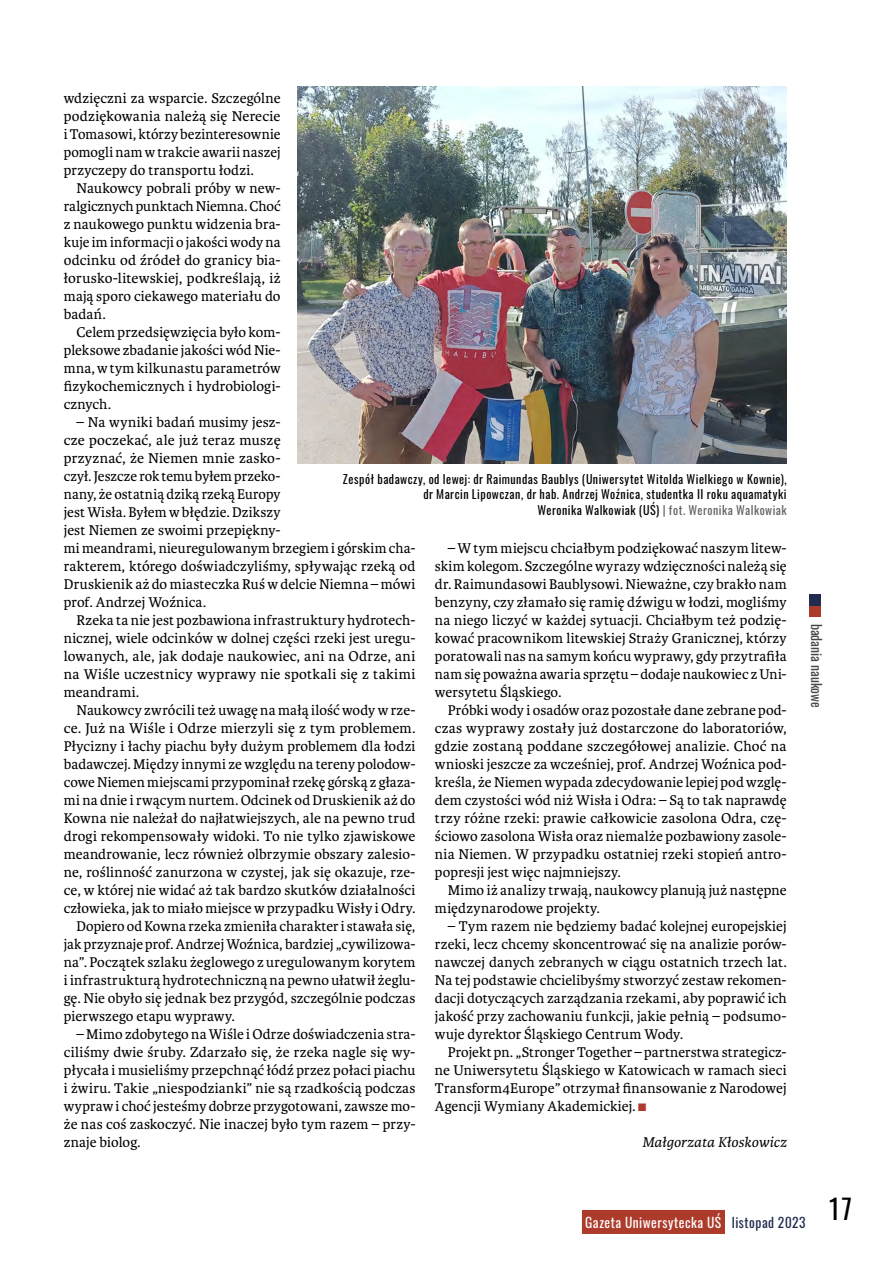
<style>
.page{position:relative;width:893px;height:1263px;background:#fff}
.page>*{position:absolute;margin:0;border:0;box-sizing:border-box;transform-origin:0 0}
.t1{font:27px "Oswald";color:#000}
.t2{font:15px/18px "Karmina";letter-spacing:.01em;color:#000;text-align:justify}
.t3{font:italic 15px "Karmina";letter-spacing:.005em;color:#000}
.t4{font:13.5px "Oswald";letter-spacing:.04em;color:#fff}
.t5{font:13.5px "Oswald";color:#484848}
.t6{font:12px/15.6px "Oswald";letter-spacing:.04em;color:#000;text-align:right}
.s1{color:#636363}
.s2{color:#ad3b2b}
.s3{color:#202b4f}
</style>
<div class="page">
<div style="left:582px;top:1210px;width:143px;height:24px;background:#ad3b2b"></div>
<div style="left:809px;top:606px;width:12px;height:11px;background:#ad3b2b"></div>
<div style="left:809px;top:594px;width:12px;height:12px;background:#202b4f"></div>
<img style="left:298px;top:86px;width:489px;height:377px">
<p class="t2" style="left:64px;top:89px;width:218px">wdzięczni za wsparcie. Szczególne podziękowania należą się Nerecie i Tomasowi, którzy bezinteresownie pomogli nam w trakcie awarii naszej przyczepy do transportu łodzi.</p>
<p class="t2" style="left:64px;top:179px;width:218px;text-indent:13px">Naukowcy pobrali próby w new&shy;ralgicznych punktach Niemna. Choć z naukowego punktu widzenia bra&shy;kuje im informacji o jakości wody na odcinku od źródeł do granicy bia&shy;łorusko-litewskiej, podkreślają, iż mają sporo ciekawego materiału do badań.</p>
<p class="t2" style="left:64px;top:323px;width:218px;text-indent:13px">Celem przedsięwzięcia było kom&shy;pleksowe zbadanie jakości wód Nie&shy;mna, w tym kilkunastu parametrów fizykochemicznych i hydrobiologi&shy;cznych.</p>
<p class="t2" style="left:64px;top:413px;width:353px;text-align:left;text-indent:13px">– Na wyniki badań musimy jesz-<br>cze poczekać, ale już teraz muszę<br>przyznać, że Niemen mnie zasko-<br>czył. Jeszcze rok temu byłem przeko-<br>nany, że ostatnią dziką rzeką Europy<br>jest Wisła. Byłem w błędzie. Dzikszy<br>jest Niemen ze swoimi przepiękny-<br>mi meandrami, nieuregulowanym brzegiem i górskim cha&shy;rakterem, którego doświadczyliśmy, spływając rzeką od Druskienik aż do miasteczka Ruś w delcie Niemna – mówi prof. Andrzej Woźnica.</p>
<p class="t2" style="left:64px;top:611px;width:353px;text-indent:13px">Rzeka ta nie jest pozbawiona infrastruktury hydrotech&shy;nicznej, wiele odcinków w dolnej części rzeki jest uregu&shy;lowanych, ale, jak dodaje naukowiec, ani na Odrze, ani na Wiśle uczestnicy wyprawy nie spotkali się z takimi meandrami.</p>
<p class="t2" style="left:77px;top:701px;width:340px">Naukowcy zwrócili też uwagę na małą ilość wody w rze-</p>
<p class="t2" style="left:64px;top:719px;width:353px">ce. Już na Wiśle i Odrze mierzyli się z tym problemem.</p>
<p class="t2" style="left:64px;top:737px;width:353px">Płycizny i łachy piachu były dużym problemem dla łodzi</p>
<p class="t2" style="left:64px;top:755px;width:353px">badawczej. Między innymi ze względu na tereny polodow-</p>
<p class="t2" style="left:64px;top:773px;width:353px">cowe Niemen miejscami przypominał rzekę górską z głaza-</p>
<p class="t2" style="left:64px;top:791px;width:353px">mi na dnie i rwącym nurtem. Odcinek od Druskienik aż do</p>
<p class="t2" style="left:64px;top:809px;width:353px">Kowna nie należał do najłatwiejszych, ale na pewno trud</p>
<p class="t2" style="left:64px;top:827px;width:353px">drogi rekompensowały widoki. To nie tylko zjawiskowe</p>
<p class="t2" style="left:64px;top:845px;width:353px">meandrowanie, lecz również olbrzymie obszary zalesio-</p>
<p class="t2" style="left:64px;top:863px;width:353px">ne, roślinność zanurzona w czystej, jak się okazuje, rze-</p>
<p class="t2" style="left:64px;top:881px;width:353px">ce, w której nie widać aż tak bardzo skutków działalności</p>
<p class="t2" style="left:64px;top:899px;width:353px">człowieka, jak to miało miejsce w przypadku Wisły i Odry.</p>
<p class="t2" style="left:77px;top:917px;width:340px">Dopiero od Kowna rzeka zmieniła charakter i stawała się,</p>
<p class="t2" style="left:64px;top:935px;width:353px">jak przyznaje prof. Andrzej Woźnica, bardziej „cywilizowa-</p>
<p class="t2" style="left:64px;top:953px;width:353px">na”. Początek szlaku żeglowego z uregulowanym korytem</p>
<p class="t2" style="left:64px;top:971px;width:353px">i infrastrukturą hydrotechniczną na pewno ułatwił żeglu-</p>
<p class="t2" style="left:64px;top:989px;width:353px">gę. Nie obyło się jednak bez przygód, szczególnie podczas</p>
<p class="t2" style="left:64px;top:1007px;width:173px">pierwszego etapu wyprawy.</p>
<p class="t2" style="left:64px;top:1025px;width:353px;text-indent:13px">– Mimo zdobytego na Wiśle i Odrze doświadczenia stra&shy;ciliśmy dwie śruby. Zdarzało się, że rzeka nagle się wy&shy;płycała i musieliśmy przepchnąć łódź przez połaci piachu i żwiru. Takie „niespodzianki” nie są rzadkością podczas wypraw i choć jesteśmy dobrze przygotowani, zawsze mo&shy;że nas coś zaskoczyć. Nie inaczej było tym razem – przy&shy;znaje biolog.</p>
<p class="t6" style="left:343px;top:471px;width:445px">Zespół badawczy, od lewej: dr Raimundas Baublys (Uniwersytet Witolda Wielkiego w Kownie), dr Marcin Lipowczan, dr hab. Andrzej Woźnica, studentka II roku aquamatyki<br>Weronika Walkowiak (UŚ) <span class="s1">| fot. Weronika Walkowiak</span></p>
<p class="t2" style="left:435px;top:539px;width:353px;text-indent:13px">– W tym miejscu chciałbym podziękować naszym litew&shy;skim kolegom. Szczególne wyrazy wdzięczności należą się dr. Raimundasowi Baublysowi. Nieważne, czy brakło nam benzyny, czy złamało się ramię dźwigu w łodzi, mogliśmy na niego liczyć w każdej sytuacji. Chciałbym też podzię&shy;kować pracownikom litewskiej Straży Granicznej, którzy poratowali nas na samym końcu wyprawy, gdy przytrafiła nam się poważna awaria sprzętu – dodaje naukowiec z Uni&shy;wersytetu Śląskiego.</p>
<p class="t2" style="left:435px;top:701px;width:353px;text-indent:13px">Próbki wody i osadów oraz pozostałe dane zebrane pod&shy;czas wyprawy zostały już dostarczone do laboratoriów, gdzie zostaną poddane szczegółowej analizie. Choć na wnioski jeszcze za wcześniej, prof. Andrzej Woźnica pod&shy;kreśla, że Niemen wypada zdecydowanie lepiej pod wzglę&shy;dem czystości wód niż Wisła i Odra: – Są to tak naprawdę trzy różne rzeki: prawie całkowicie zasolona Odra, czę&shy;ściowo zasolona Wisła oraz niemalże pozbawiony zasole&shy;nia Niemen. W przypadku ostatniej rzeki stopień antro&shy;popresji jest więc najmniejszy.</p>
<p class="t2" style="left:435px;top:881px;width:353px;text-indent:13px">Mimo iż analizy trwają, naukowcy planują już następne międzynarodowe projekty.</p>
<p class="t2" style="left:435px;top:917px;width:353px;text-indent:13px">– Tym razem nie będziemy badać kolejnej europejskiej rzeki, lecz chcemy skoncentrować się na analizie porów&shy;nawczej danych zebranych w ciągu ostatnich trzech lat.<br>Na tej podstawie chcielibyśmy stworzyć zestaw rekomen&shy;dacji dotyczących zarządzania rzekami, aby poprawić ich jakość przy zachowaniu funkcji, jakie pełnią – podsumo&shy;wuje dyrektor Śląskiego Centrum Wody.</p>
<p class="t2" style="left:435px;top:1043px;width:353px;text-indent:13px">Projekt pn. „Stronger Together – partnerstwa strategicz&shy;ne Uniwersytetu Śląskiego w Katowicach w ramach sieci Transform4Europe” otrzymał finansowanie z Narodowej Agencji Wymiany Akademickiej. <span class="s2">•</span></p>
<p class="t3" style="left:642px;top:1134px;width:146px">Małgorzata Kłoskowicz</p>
<p class="t5" style="left:826px;top:624px;width:86px;rotate:90deg">badania naukowe</p>
<p class="t4" style="left:585px;top:1213px;width:222px">Gazeta Uniwersytecka UŚ <span class="s3">listopad 2023</span></p>
<h1 class="t1" style="left:828px;top:1190px;width:26px">17</h1>
</div>
